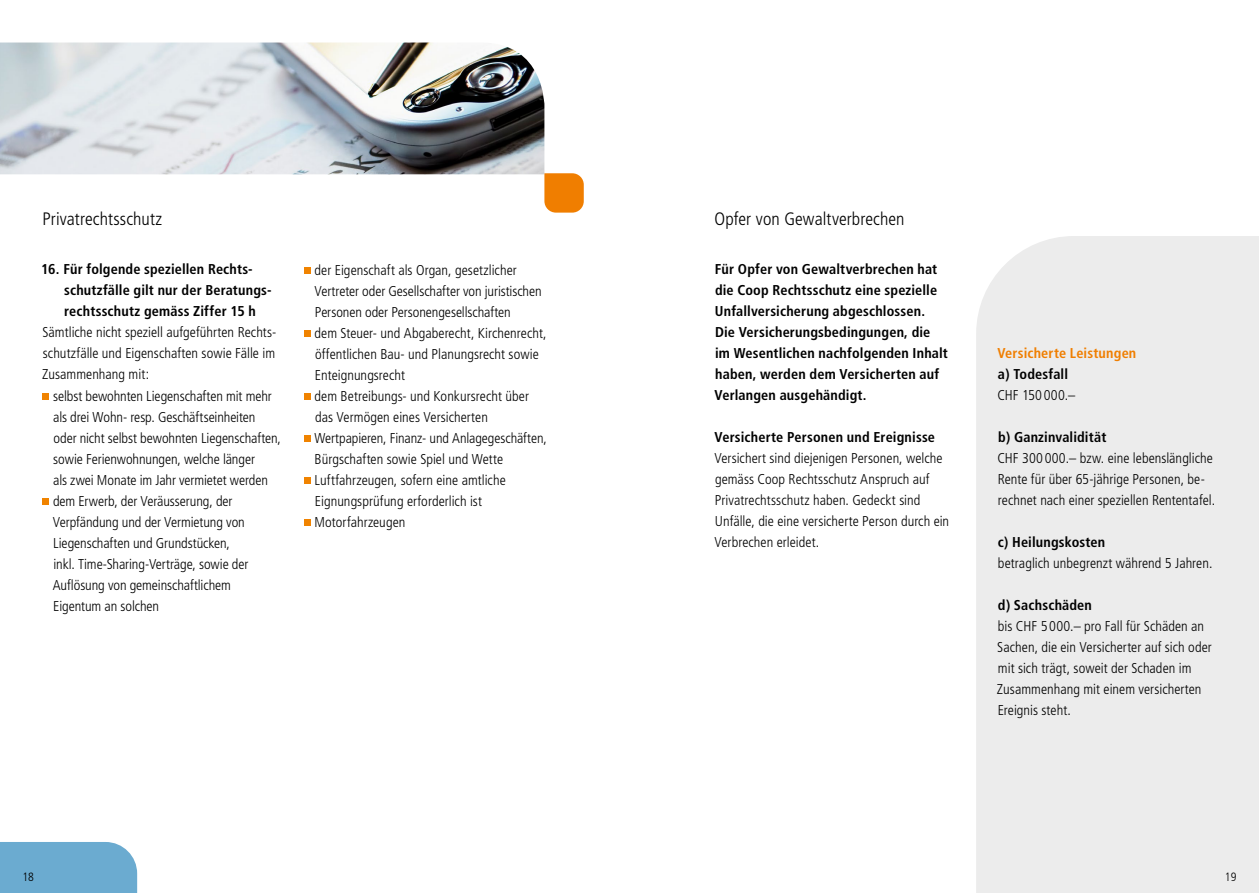
<style>
.page{position:relative;width:1259px;height:893px;background:#fff}
.page>*{position:absolute;margin:0;border:0;box-sizing:border-box;transform-origin:0 0}
.t1{font:300 condensed 18px "Frutiger";letter-spacing:.005em;color:#000}
.t2{font:300 condensed 14.25px/21px "Frutiger";color:#000}
.t3{font:700 condensed 14.25px/21px "Frutiger";letter-spacing:.01em;color:#000}
.t4{font:700 condensed 14.25px "Frutiger";letter-spacing:.01em;color:#f07e00}
.t5{font:300 condensed 12px "Frutiger";color:#000}
</style>
<div class="page">
<img style="left:0;top:43px;width:544px;height:131px">
<svg style="left:544px;top:173px;width:40px;height:40px;background:#f18915"></svg>
<div style="left:976px;top:236px;width:283px;height:657px;background:#ececec"></div>
<div style="left:0;top:842px;width:137px;height:51px;background:#6babd0"></div>
<div style="left:43px;top:393px;width:6px;height:7px;background:#f08300"></div>
<div style="left:43px;top:498px;width:6px;height:7px;background:#f08300"></div>
<div style="left:304px;top:267px;width:7px;height:7px;background:#f08300"></div>
<div style="left:304px;top:330px;width:7px;height:7px;background:#f08300"></div>
<div style="left:304px;top:393px;width:7px;height:7px;background:#f08300"></div>
<div style="left:304px;top:435px;width:7px;height:7px;background:#f08300"></div>
<div style="left:304px;top:477px;width:7px;height:7px;background:#f08300"></div>
<div style="left:304px;top:519px;width:7px;height:7px;background:#f08300"></div>
<p class="t1" style="left:43px;top:209px;width:121px">Privatrechtsschutz</p>
<p class="t1" style="left:714px;top:209px;width:191px">Opfer von Gewaltverbrechen</p>
<p class="t3" style="left:64px;top:259px;width:209px;text-indent:-23px">16. Für folgende speziellen Rechts&shy;schutzfälle gilt nur der Beratungs&shy;rechtsschutz gemäss Ziffer 15 h</p>
<p class="t2" style="left:42px;top:322px;width:236px;text-align:justify">Sämtliche nicht speziell aufgeführten Rechts&shy;schutzfälle und Eigenschaften sowie Fälle im Zusammenhang mit:</p>
<p class="t2" style="left:53px;top:386px;width:230px">selbst bewohnten Liegenschaften mit mehr als drei Wohn- resp. Geschäftseinheiten oder nicht selbst bewohnten Liegenschaften, sowie Ferienwohnungen, welche länger<br>als zwei Monate im Jahr vermietet werden dem Erwerb, der Veräusserung, der Verpfändung und der Vermietung von Liegenschaften und Grundstücken,<br>inkl. Time-Sharing-Verträge, sowie der Auflösung von gemeinschaftlichem Eigentum an solchen</p>
<p class="t2" style="left:314px;top:260px;width:234px">der Eigenschaft als Organ, gesetzlicher Vertreter oder Gesellschafter von juristischen Personen oder Personengesellschaften<br>dem Steuer- und Abgaberecht, Kirchenrecht, öffentlichen Bau- und Planungsrecht sowie Enteignungsrecht<br>dem Betreibungs- und Konkursrecht über das Vermögen eines Versicherten Wertpapieren, Finanz- und Anlagegeschäften, Bürgschaften sowie Spiel und Wette Luftfahrzeugen, sofern eine amtliche Eignungsprüfung erforderlich ist Motorfahrzeugen</p>
<p class="t3" style="left:714px;top:259px;width:235px">Für Opfer von Gewaltverbrechen hat die Coop Rechtsschutz eine spezielle Unfallversicherung abgeschlossen.<br>Die Versicherungsbedingungen, die im Wesentlichen nachfolgenden Inhalt haben, werden dem Versicherten auf Verlangen ausgehändigt.</p>
<p class="t3" style="left:714px;top:427px;width:222px">Versicherte Personen und Ereignisse</p>
<p class="t2" style="left:714px;top:448px;width:236px">Versichert sind diejenigen Personen, welche gemäss Coop Rechtsschutz Anspruch auf Privatrechtsschutz haben. Gedeckt sind Unfälle, die eine versicherte Person durch ein Verbrechen erleidet.</p>
<p class="t4" style="left:997px;top:345px;width:140px">Versicherte Leistungen</p>
<p class="t3" style="left:998px;top:364px;width:72px">a) Todesfall</p>
<p class="t2" style="left:997px;top:385px;width:80px">CHF 150 000.–</p>
<p class="t3" style="left:998px;top:427px;width:110px">b) Ganzinvalidität</p>
<p class="t2" style="left:997px;top:448px;width:219px">CHF 300 000.– bzw. eine lebenslängliche<br>Rente für über 65-jährige Personen, be&shy;rechnet nach einer speziellen Rententafel.</p>
<p class="t3" style="left:997px;top:532px;width:109px">c) Heilungskosten</p>
<p class="t2" style="left:998px;top:553px;width:216px">betraglich unbegrenzt während 5 Jahren.</p>
<p class="t3" style="left:998px;top:595px;width:96px">d) Sachschäden</p>
<p class="t2" style="left:997px;top:616px;width:216px">bis CHF 5000.– pro Fall für Schäden an Sachen, die ein Versicherter auf sich oder mit sich trägt, soweit der Schaden im Zusammenhang mit einem versicherten Ereignis steht.</p>
<p class="t5" style="left:22px;top:870px;width:13px">18</p>
<p class="t5" style="left:1225px;top:870px;width:13px">19</p>
</div>
